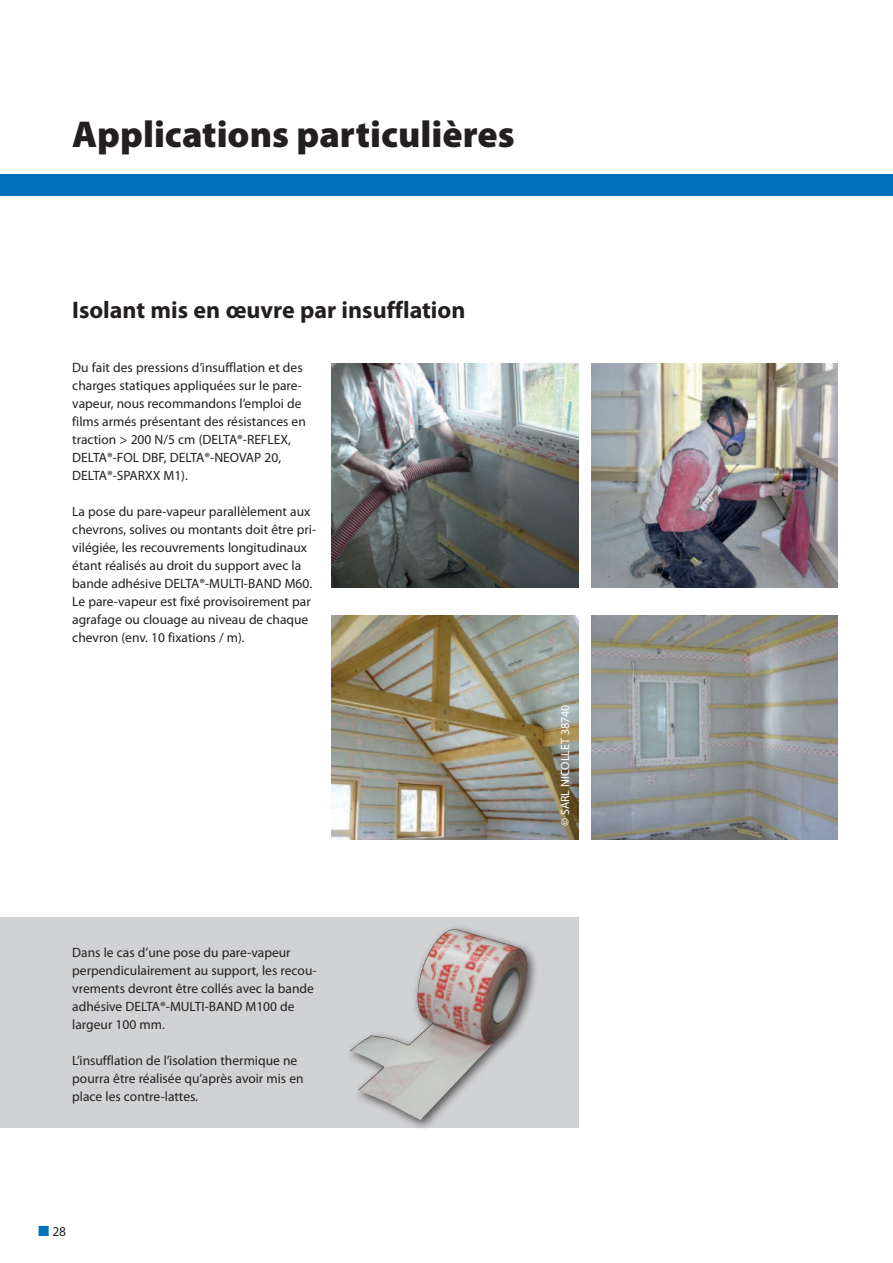
<style>
.page{position:relative;width:893px;height:1263px;background:#fff}
.page>*{position:absolute;margin:0;border:0;box-sizing:border-box;transform-origin:0 0}
.Head_26_28_Bl{font:900 37.5px "Myriad Pro Doerken";color:#231f20}
.Fliess_9_12_GR{font:700 24px "Myriad Pro Doerken";color:#231f20}
.Fliess_9_12_GR-2{font:13.5px/18px "Myriad Pro Doerken";color:#231f20}
.Seitenzahl_9_12_link{font:13.5px "Myriad Pro Doerken";color:#231f20}
.t1{font:12px "Myriad Pro Doerken";color:#fff}
.s1{color:#0072bc}
</style>
<div class="page">
<div style="left:0;top:917px;width:578px;height:211px;background:#d1d2d4"></div>
<div style="left:0;top:174px;width:893px;height:22px;background:#0072bc"></div>
<img style="left:332px;top:363px;width:246px;height:225px">
<img style="left:332px;top:615px;width:246px;height:225px">
<div style="left:345px;top:923px;width:195px;height:208px;background:#231f20;opacity:.75"></div>
<img style="left:350px;top:929px;width:179px;height:191px">
<img style="left:591px;top:363px;width:247px;height:225px">
<img style="left:591px;top:615px;width:247px;height:225px">
<p class="Head_26_28_Bl" style="left:72px;top:109px;width:444px">Applications particulières</p>
<p class="Fliess_9_12_GR" style="left:72px;top:294px;width:395px">Isolant mis en œuvre par insufflation</p>
<p class="Fliess_9_12_GR-2" style="left:72px;top:358px;width:235px">Du fait des pressions d’insufflation et des charges statiques appliquées sur le pare&shy;vapeur, nous recommandons l’emploi de films armés présentant des résistances en traction &gt; 200 N/5 cm (DELTA®-REFLEX, DELTA®-FOL DBF, DELTA®-NEOVAP 20, DELTA®-SPARXX M1).</p>
<p class="Fliess_9_12_GR-2" style="left:72px;top:502px;width:245px">La pose du pare-vapeur parallèlement aux chevrons, solives ou montants doit être pri&shy;vilégiée, les recouvrements longitudinaux étant réalisés au droit du support avec la bande adhésive DELTA®-MULTI-BAND M60.<br>Le pare-vapeur est fixé provisoirement par agrafage ou clouage au niveau de chaque chevron (env. 10 fixations / m).</p>
<p class="Fliess_9_12_GR-2" style="left:72px;top:943px;width:246px">Dans le cas d’une pose du pare-vapeur perpendiculairement au support, les recou&shy;vrements devront être collés avec la bande adhésive DELTA®-MULTI-BAND M100 de largeur 100 mm.</p>
<p class="Fliess_9_12_GR-2" style="left:72px;top:1051px;width:233px">L’insufflation de l’isolation thermique ne pourra être réalisée qu’après avoir mis en place les contre-lattes.</p>
<p class="Seitenzahl_9_12_link" style="left:38px;top:1223px;width:29px"><span class="s1">■</span> 28</p>
<p class="t1" style="left:558px;top:826px;width:123px;rotate:-90deg">© SARL NICOLLET 38740</p>
</div>
